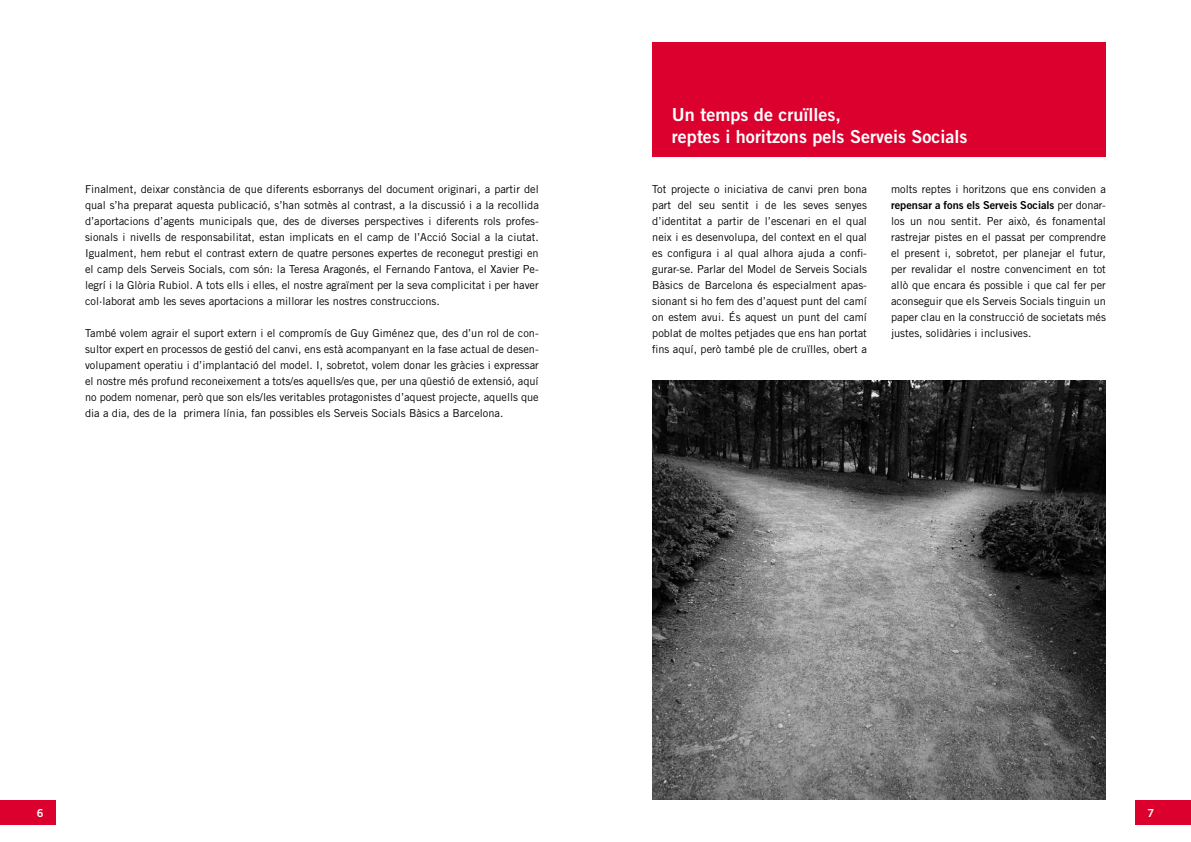
<style>
.page{position:relative;width:1191px;height:842px;background:#fff}
.page>*{position:absolute;margin:0;border:0;box-sizing:border-box;transform-origin:0 0}
.t1{font:18px/22px "Trade Gothic Bold Two";color:#fff}
.t2{font:11px/16px "Trade Gothic";color:#000;text-align:justify}
.t3{font:11px "Trade Gothic Bold Two";color:#000}
.t4{font:11px "Trade Gothic Bold Two";color:#fff}
.s1{font-family:"Trade Gothic"}
</style>
<div class="page">
<div style="left:0;top:800px;width:56px;height:25px;background:#dc002e"></div>
<div style="left:1135px;top:800px;width:56px;height:25px;background:#dc002e"></div>
<div style="left:652px;top:43px;width:453px;height:114px;background:#dc002e"></div>
<img style="left:652px;top:380px;width:454px;height:419px">
<p class="t2" style="left:85px;top:181px;width:455px">Finalment, deixar constància de que diferents esborranys del document originari, a partir del qual s’ha preparat aquesta publicació, s’han sotmès al contrast, a la discussió i a la recollida d’aportacions d’agents municipals que, des de diverses perspectives i diferents rols profes&shy;sionals i nivells de responsabilitat, estan implicats en el camp de l’Acció Social a la ciutat.<br>Igualment, hem rebut el contrast extern de quatre persones expertes de reconegut prestigi en el camp dels Serveis Socials, com són: la Teresa Aragonés, el Fernando Fantova, el Xavier Pe&shy;legrí i la Glòria Rubiol. A tots ells i elles, el nostre agraïment per la seva complicitat i per haver col·laborat amb les seves aportacions a millorar les nostres construccions.</p>
<p class="t2" style="left:85px;top:325px;width:455px">També volem agrair el suport extern i el compromís de Guy Giménez que, des d’un rol de con&shy;sultor expert en processos de gestió del canvi, ens està acompanyant en la fase actual de desen&shy;volupament operatiu i d’implantació del model. I, sobretot, volem donar les gràcies i expressar el nostre més profund reconeixement a tots/es aquells/es que, per una qüestió de extensió, aquí no podem nomenar, però que son els/les veritables protagonistes d’aquest projecte, aquells que dia a dia, des de la primera línia, fan possibles els Serveis Socials Bàsics a Barcelona.</p>
<h1 class="t1" style="left:672px;top:104px;width:297px">Un temps de cruïlles,<br>reptes i horitzons pels Serveis Socials</h1>
<p class="t2" style="left:652px;top:181px;width:216px">Tot projecte o iniciativa de canvi pren bona part del seu sentit i de les seves senyes d’identitat a partir de l’escenari en el qual neix i es desenvolupa, del context en el qual es configura i al qual alhora ajuda a confi&shy;gurar-se. Parlar del Model de Serveis Socials Bàsics de Barcelona és especialment apas&shy;sionant si ho fem des d’aquest punt del camí on estem avui. És aquest un punt del camí poblat de moltes petjades que ens han portat fins aquí, però també ple de cruïlles, obert a</p>
<p class="t2" style="left:891px;top:181px;width:216px">molts reptes i horitzons que ens conviden a</p>
<p class="t3" style="left:891px;top:198px;width:216px">repensar a fons els Serveis Socials <span class="s1">per donar-</span></p>
<p class="t2" style="left:891px;top:213px;width:216px">los un nou sentit. Per això, és fonamental rastrejar pistes en el passat per comprendre el present i, sobretot, per planejar el futur, per revalidar el nostre convenciment en tot allò que encara és possible i que cal fer per aconseguir que els Serveis Socials tinguin un paper clau en la construcció de societats més justes, solidàries i inclusives.</p>
<p class="t4" style="left:37px;top:806px;width:8px">6</p>
<p class="t4" style="left:1147px;top:806px;width:8px">7</p>
</div>
